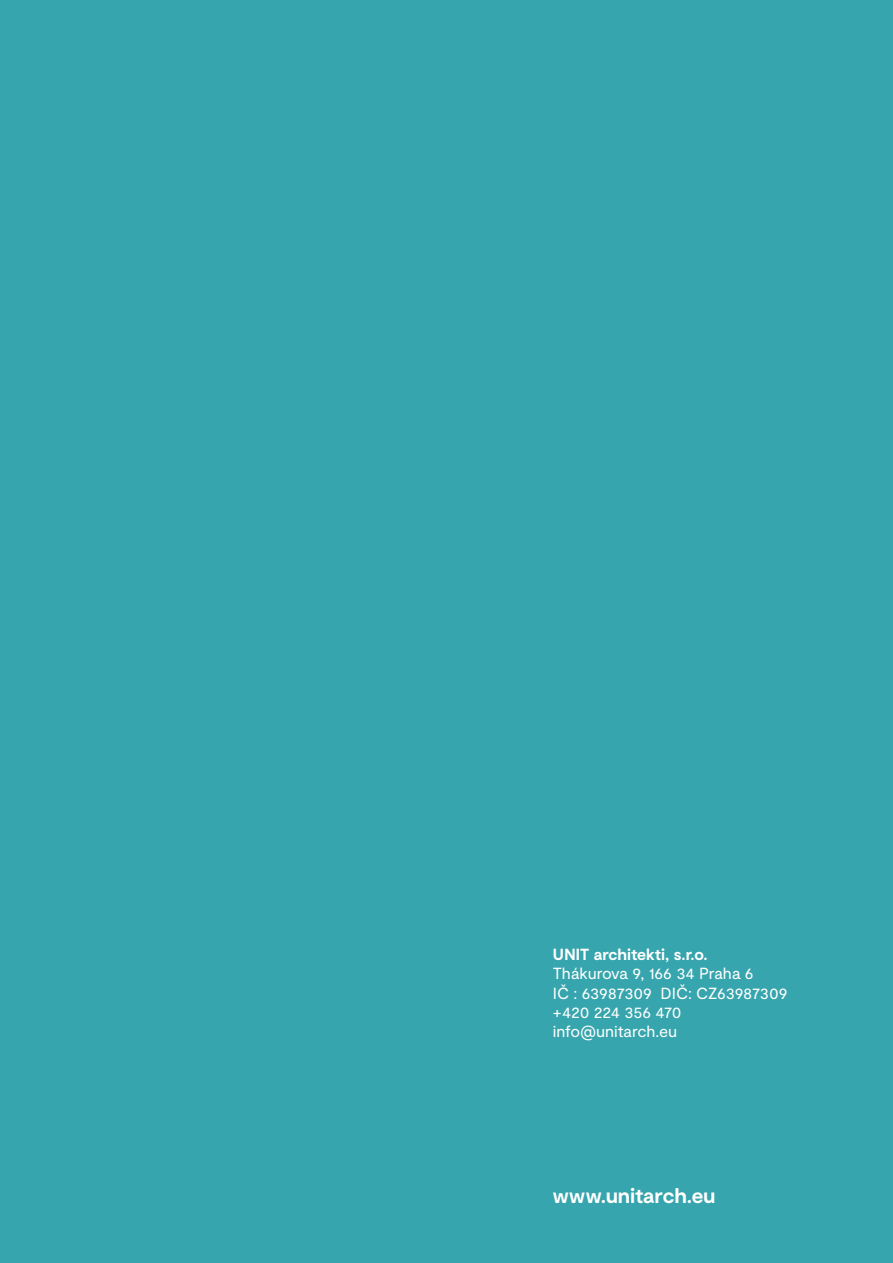
<style>
.page{position:relative;width:893px;height:1263px;background:#37a5ad}
.page>*{position:absolute;margin:0;border:0;box-sizing:border-box;transform-origin:0 0}
.t1{font:700 21px "Moderat";letter-spacing:-.01em;color:#fff}
.t2{font:16.05px/19.4px "Moderat";letter-spacing:-.01em;color:#fff}
.t3{font:700 16.05px "Moderat";color:#fff}
</style>
<div class="page">
<p class="t3" style="left:553px;top:944px;width:156px">UNIT architekti, s.r.o.</p>
<p class="t2" style="left:553px;top:964px;width:236px">Thákurova 9, 166 34 Praha 6<br>IČ : 63987309 DIČ: CZ63987309 +420 224 356 470 info@unitarch.eu</p>
<h1 class="t1" style="left:553px;top:1182px;width:164px">www.unitarch.eu</h1>
</div>
